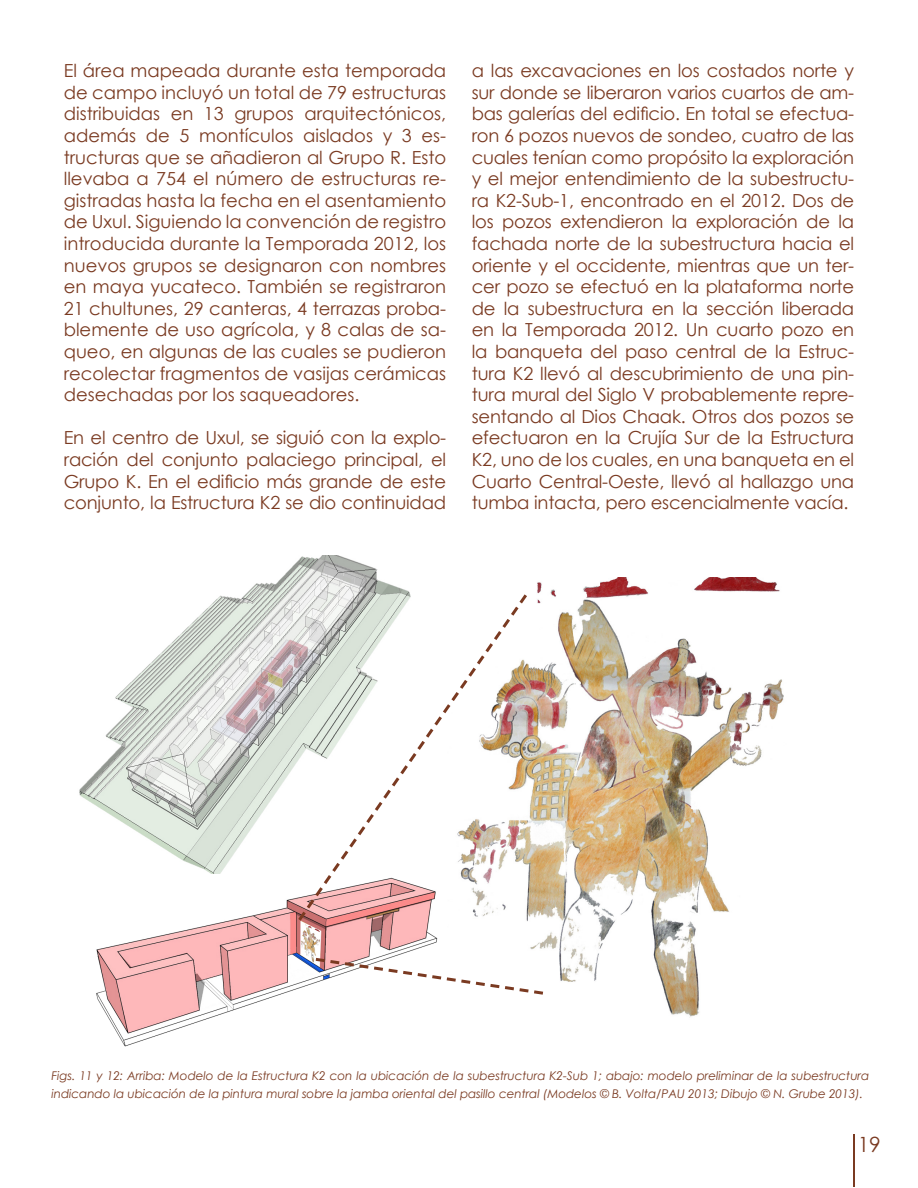
<style>
.page{position:relative;width:918px;height:1188px;background:#fff}
.page>*{position:absolute;margin:0;border:0;box-sizing:border-box;transform-origin:0 0}
.t1{font:21px "Century Gothic";color:#7a3a21}
.t2{font:18px/21.6px "Century Gothic";letter-spacing:-.01em;color:#7a3a21;text-align:justify}
.t3{font:italic 12px/18px "Century Gothic";letter-spacing:-.005em;color:#7a3a21}
</style>
<div class="page">
<img style="left:96px;top:873px;width:342px;height:174px">
<img style="left:530px;top:577px;width:254px;height:440px">
<svg style="left:313px;top:956px;width:233px;height:41px"></svg>
<hr style="left:853px;top:1134px;width:1px;height:53px;background:#7a3a21">
<img style="left:79px;top:555px;width:329px;height:318px">
<svg style="left:295px;top:591px;width:235px;height:333px"></svg>
<p class="t2" style="left:64px;top:60px;width:384px">El área mapeada durante esta temporada de campo incluyó un total de 79 estructuras distribuidas en 13 grupos arquitectónicos, además de 5 montículos aislados y 3 es&shy;tructuras que se añadieron al Grupo R. Esto llevaba a 754 el número de estructuras re&shy;gistradas hasta la fecha en el asentamiento de Uxul. Siguiendo la convención de registro introducida durante la Temporada 2012, los nuevos grupos se designaron con nombres en maya yucateco. También se registraron 21 chultunes, 29 canteras, 4 terrazas proba&shy;blemente de uso agrícola, y 8 calas de sa&shy;queo, en algunas de las cuales se pudieron recolectar fragmentos de vasijas cerámicas desechadas por los saqueadores.</p>
<p class="t2" style="left:64px;top:427px;width:384px">En el centro de Uxul, se siguió con la explo&shy;ración del conjunto palaciego principal, el Grupo K. En el edificio más grande de este conjunto, la Estructura K2 se dio continuidad</p>
<p class="t2" style="left:472px;top:60px;width:384px">a las excavaciones en los costados norte y sur donde se liberaron varios cuartos de am&shy;bas galerías del edificio. En total se efectua&shy;ron 6 pozos nuevos de sondeo, cuatro de las cuales tenían como propósito la exploración y el mejor entendimiento de la subestructu&shy;ra K2-Sub-1, encontrado en el 2012. Dos de los pozos extendieron la exploración de la fachada norte de la subestructura hacia el oriente y el occidente, mientras que un ter&shy;cer pozo se efectuó en la plataforma norte de la subestructura en la sección liberada en la Temporada 2012. Un cuarto pozo en la banqueta del paso central de la Estruc&shy;tura K2 llevó al descubrimiento de una pin&shy;tura mural del Siglo V probablemente repre&shy;sentando al Dios Chaak. Otros dos pozos se efectuaron en la Crujía Sur de la Estructura K2, uno de los cuales, en una banqueta en el Cuarto Central-Oeste, llevó al hallazgo una tumba intacta, pero escencialmente vacía.</p>
<p class="t3" style="left:51px;top:1066px;width:819px">Figs. 11 y 12: Arriba: Modelo de la Estructura K2 con la ubicación de la subestructura K2-Sub 1; abajo: modelo preliminar de la subestructura indicando la ubicación de la pintura mural sobre la jamba oriental del pasillo central (Modelos © B. Volta/PAU 2013; Dibujo © N. Grube 2013).</p>
<p class="t1" style="left:858px;top:1130px;width:25px">19</p>
</div>
